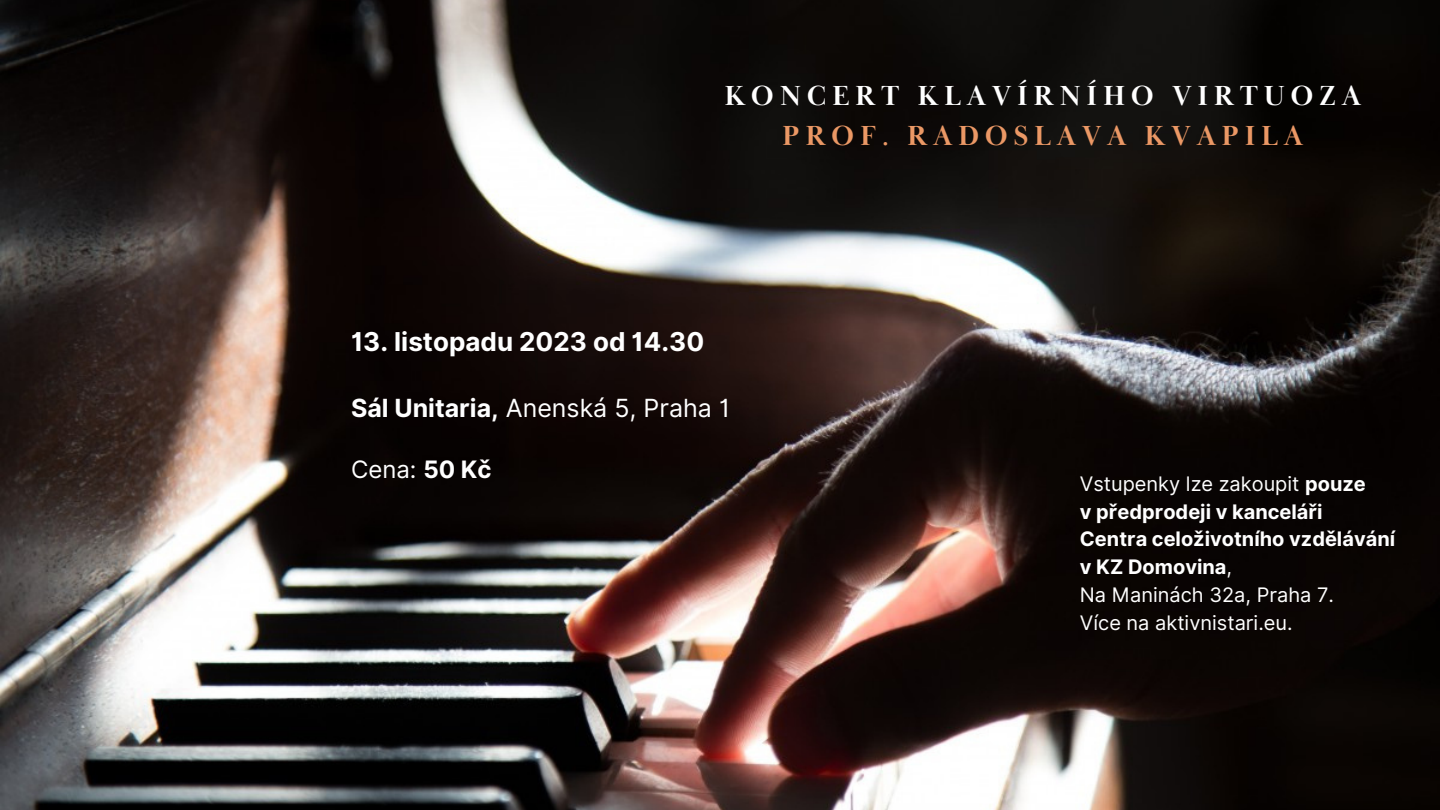
<style>
.page{position:relative;width:1440px;height:810px;background:#fff}
.page>*{position:absolute;margin:0;border:0;box-sizing:border-box;transform-origin:0 0}
.t1{font:700 28.4px "Baskerville Display PT";letter-spacing:.2em;color:#fff}
.t2{font:700 28.4px "Baskerville Display PT";letter-spacing:.2em;color:#eb9865}
.t3{font:700 26px "Inter";color:#fff}
.t4{font:25px "Inter";color:#fff}
.t5{font:24px "Inter";color:#fff}
.t6{font:20px "Inter";color:#fff}
.t7{font:700 20px "Inter";color:#fff}
.s1{font-weight:700}
.s2{font-weight:400}
</style>
<div class="page">
<img style="left:0;top:0;width:1440px;height:810px">
<p class="t1" style="left:724px;top:79px;width:638px">KONCERT KLAVÍRNÍHO VIRTUOZA</p>
<p class="t2" style="left:782px;top:118px;width:523px">PROF. RADOSLAVA KVAPILA</p>
<p class="t3" style="left:351px;top:326px;width:355px">13. listopadu 2023 od 14.30</p>
<p class="t4" style="left:351px;top:393px;width:381px"><span class="s1">Sál Unitaria,</span> Anenská 5, Praha 1</p>
<p class="t5" style="left:351px;top:455px;width:142px">Cena: <span class="s1">50 Kč</span></p>
<p class="t6" style="left:1080px;top:472px;width:287px">Vstupenky lze zakoupit <span class="s1">pouze</span></p>
<p class="t7" style="left:1080px;top:499px;width:244px">v předprodeji v kanceláři</p>
<p class="t7" style="left:1080px;top:527px;width:317px">Centra celoživotního vzdělávání</p>
<p class="t7" style="left:1080px;top:555px;width:154px">v KZ Domovina<span class="s2">,</span></p>
<p class="t6" style="left:1080px;top:583px;width:256px">Na Maninách 32a, Praha 7.</p>
<p class="t6" style="left:1080px;top:610px;width:214px">Více na aktivnistari.eu.</p>
</div>
